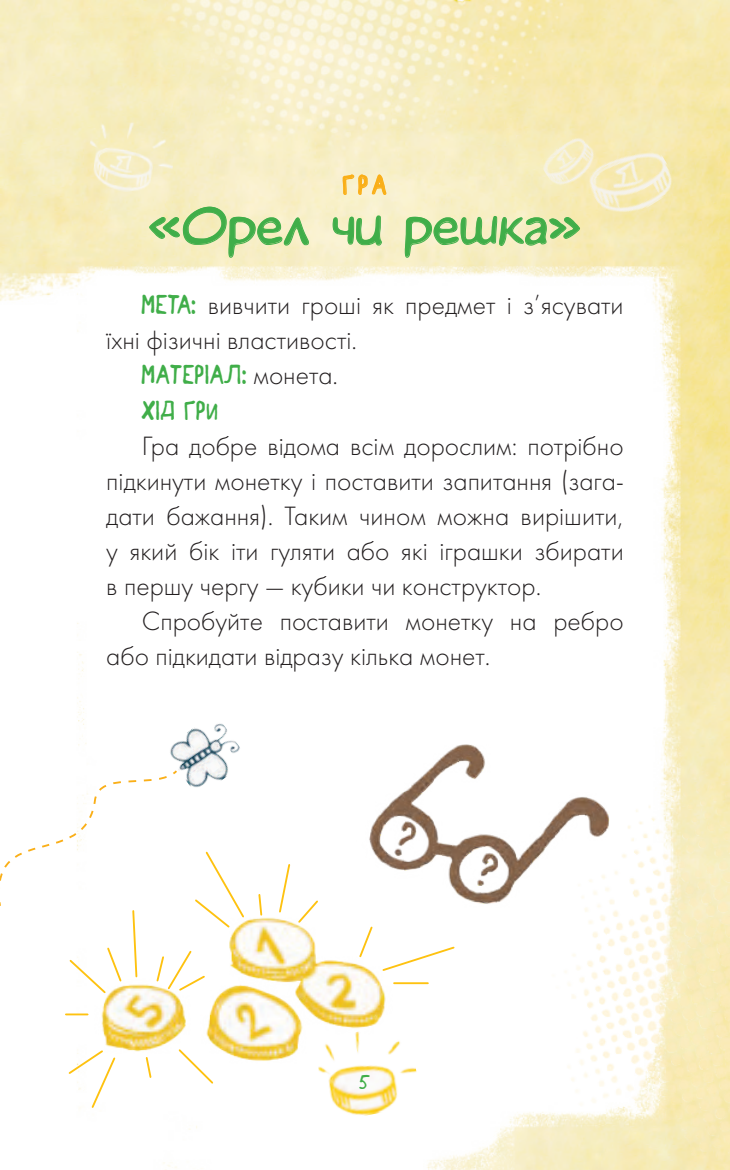
<style>
.page{position:relative;width:730px;height:1170px;background:#fff}
.page>*{position:absolute;margin:0;border:0;box-sizing:border-box;transform-origin:0 0}
.t1{font:42.5px "v Whiz Bang";color:#40ae49}
.t2{font:27.5px/35px "Futura Light C";color:#231f20}
.t3{font:27.5px/35px "Chocolate Hippo";color:#40ae49}
.t4{font:27.5px "Chocolate Hippo";color:#faaf18}
.t5{font:20px "Chocolate Hippo";color:#40ae49}
.s1{font-family:"Chocolate Hippo";color:#40ae49}
.s2{font-family:"Futura Light C";color:#231f20}
</style>
<div class="page">
<img style="left:0;top:0;width:730px;height:1169px">
<svg style="left:342px;top:173px;width:45px;height:23px"></svg>
<svg style="left:148px;top:206px;width:162px;height:52px;background:#e5e7b7"></svg>
<svg style="left:332px;top:215px;width:51px;height:31px;background:#dbe6b8"></svg>
<svg style="left:404px;top:215px;width:177px;height:43px;background:#e2e7b6"></svg>
<img style="left:346px;top:744px;width:263px;height:165px">
<img style="left:78px;top:911px;width:332px;height:165px">
<svg style="left:278px;top:862px;width:13px;height:51px"></svg>
<svg style="left:297px;top:898px;width:23px;height:26px"></svg>
<svg style="left:257px;top:892px;width:6px;height:24px"></svg>
<hr style="left:66px;top:1013px;width:22px;height:2px;background:#fec210">
<svg style="left:67px;top:1048px;width:50px;height:61px"></svg>
<svg style="left:144px;top:1055px;width:9px;height:24px"></svg>
<svg style="left:177px;top:1047px;width:38px;height:38px"></svg>
<svg style="left:381px;top:945px;width:75px;height:27px"></svg>
<hr style="left:394px;top:982px;width:34px;height:2px;background:#fec210">
<svg style="left:358px;top:925px;width:16px;height:33px"></svg>
<img style="left:538px;top:104px;width:143px;height:140px">
<img style="left:85px;top:118px;width:92px;height:78px">
<img style="left:164px;top:712px;width:85px;height:85px">
<svg style="left:0;top:768px;width:246px;height:226px"></svg>
<img style="left:551px;top:772px;width:179px;height:397px">
<img style="left:151px;top:0;width:411px;height:167px">
<img style="left:313px;top:1022px;width:110px;height:100px">
<p class="t4" style="left:343px;top:166px;width:45px">ГРА</p>
<h1 class="t1" style="left:148px;top:194px;width:435px">«Орел чи решка»</h1>
<p class="t2" style="left:106px;top:288px;width:519px;text-indent:35px"><span class="s1">Мета:</span> вивчити гроші як предмет і з’ясувати їхні фізичні властивості.</p>
<p class="t3" style="left:142px;top:356px;width:198px">Матерiал: <span class="s2">монета.<br></span>Хiд гри</p>
<p class="t2" style="left:106px;top:428px;width:519px;text-align:justify;text-indent:35px">Гра добре відома всім дорослим: потрібно підкинути монетку і поставити запитання (зага&shy;дати бажання). Таким чином можна вирішити, у який бік іти гуляти або які іграшки збирати в першу чергу — кубики чи конструктор.</p>
<p class="t2" style="left:106px;top:604px;width:519px;text-indent:35px">Спробуйте поставити монетку на ребро або підкидати відразу кілька монет.</p>
<p class="t5" style="left:359px;top:1068px;width:13px">5</p>
</div>
